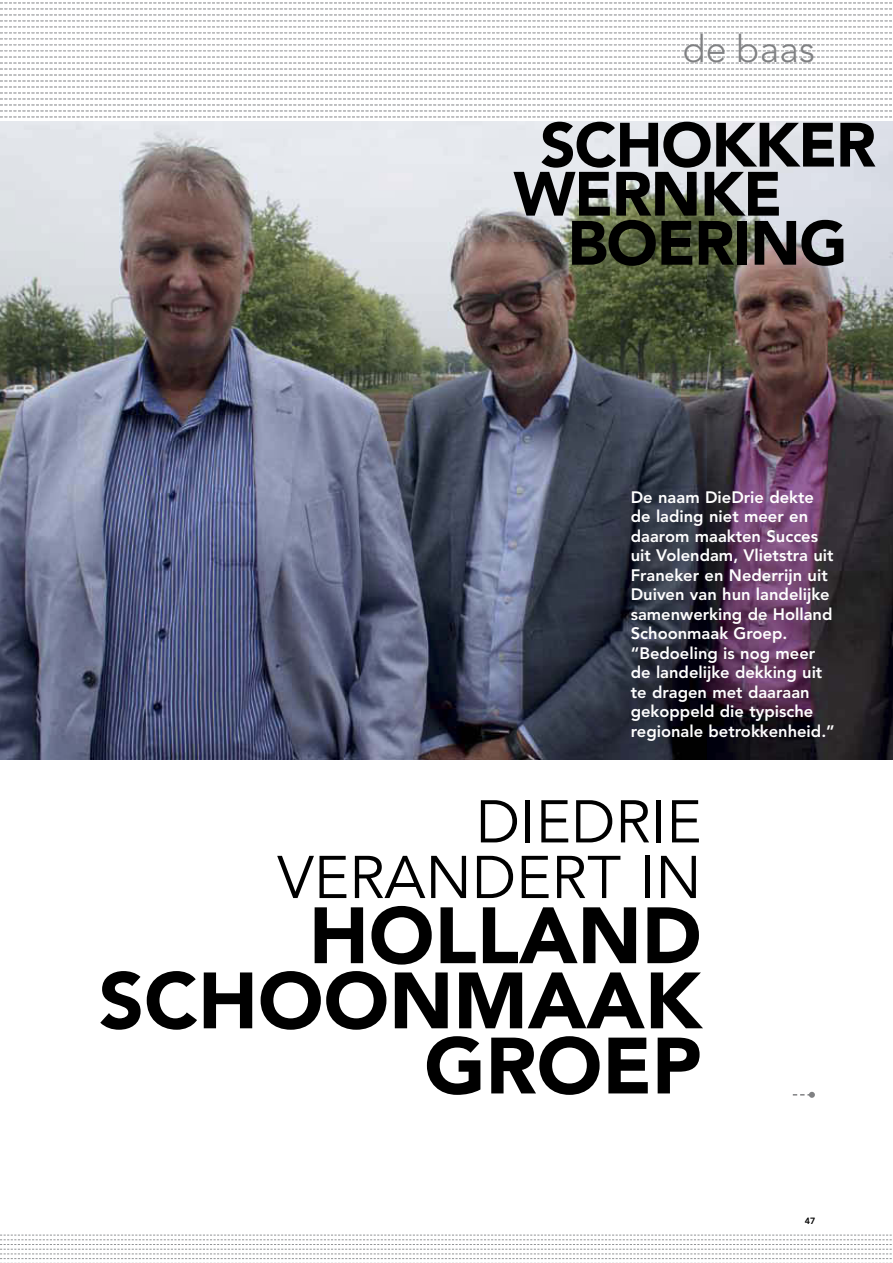
<style>
.page{position:relative;width:893px;height:1263px;background:#fff}
.page>*{position:absolute;margin:0;border:0;box-sizing:border-box;transform-origin:0 0}
.t1{font:900 78.9px/65.1px "Avenir LT Std";color:#000;text-align:right}
.t2{font:900 61.8px/49.1px "Avenir LT Std";letter-spacing:-.02em;color:#000}
.t3{font:59.55px/55.7px "Avenir LT Std";color:#000;text-align:right}
.t4{font:300 37.5px "Avenir LT Std";letter-spacing:.005em;color:#808183}
.t5{font:800 16.5px/19.5px "Avenir LT Std";color:#fff}
.t6{font:800 9px "Avenir LT Std";color:#000}
</style>
<div class="page">
<svg style="left:0;top:2px;width:892px;height:49px"></svg>
<svg style="left:0;top:1235px;width:892px;height:28px"></svg>
<svg style="left:0;top:57px;width:892px;height:61px"></svg>
<svg style="left:793px;top:1092px;width:22px;height:6px"></svg>
<img style="left:0;top:121px;width:892px;height:638px">
<h3 class="t4" style="left:683px;top:27px;width:134px">de baas</h3>
<h2 class="t2" style="left:514px;top:120px;width:364px;text-indent:27px">SCHOKKER<br>WERNKE</h2>
<h2 class="t2" style="left:568px;top:218px;width:281px">BOERING</h2>
<p class="t5" style="left:631px;top:487px;width:206px">De naam DieDrie dekte de lading niet meer en daarom maakten Succes uit Volendam, Vlietstra uit<br>Franeker en Nederrijn uit<br>Duiven van hun landelijke samenwerking de Holland<br>Schoonmaak Groep. “Bedoeling is nog meer de landelijke dekking uit te dragen met daaraan gekoppeld die typische regionale betrokkenheid.”</p>
<h3 class="t3" style="left:277px;top:796px;width:426px">DIEDRIE<br>VERANDERT IN</h3>
<h1 class="t1" style="left:99px;top:903px;width:604px">HOLLAND<br>SCHOONMAAK<br>GROEP</h1>
<p class="t6" style="left:805px;top:1216px;width:12px">47</p>
</div>
